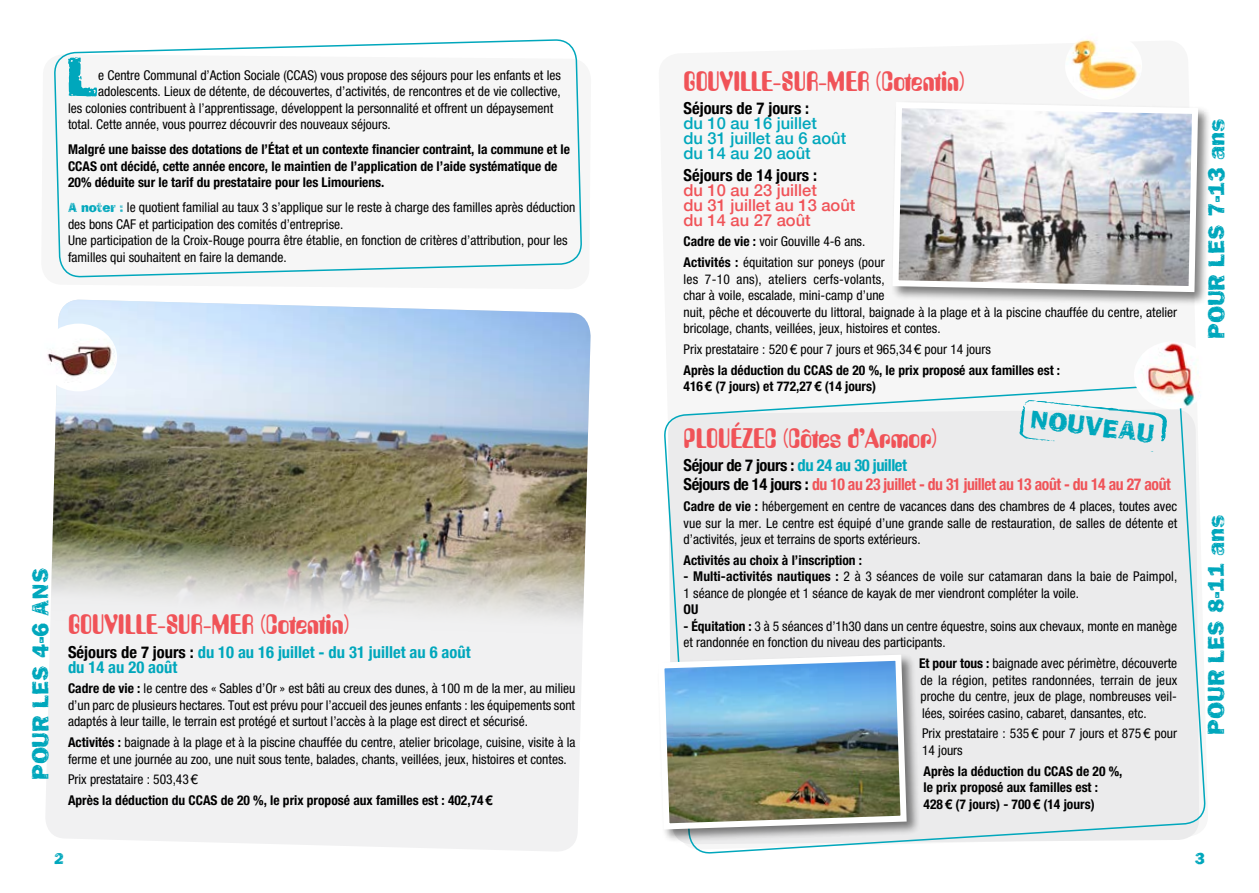
<style>
.page{position:relative;width:1259px;height:893px;background:#fff}
.page>*{position:absolute;margin:0;border:0;box-sizing:border-box;transform-origin:0 0}
.t1{font:58.35px "Frankie";color:#00a7bc}
.t2{font:27px "Amelia BT";color:#f05358}
.t3{font:27px "Frankie";color:#00a7bc}
.t4{font:24px "Frankie";color:#00a7bc}
.t5{font:700 condensed 16.5px/19.2px "Helvetica Neue";letter-spacing:-.025em;color:#f05358;scale:.95 1}
.t6{font:700 condensed 16.5px/15px "Helvetica Neue";color:#00a7bc}
.t7{font:500 16.5px/15px "Helvetica Neue";color:#f05358}
.t8{font:500 16.5px/15px "Helvetica Neue";color:#00a7bc}
.t9{font:700 condensed 16.5px "Helvetica Neue";color:#000}
.t10{font:16.5px "Frankie";color:#00a7bc}
.t11{font:condensed 13.5px/16.5px "Helvetica Neue";color:#000}
.t12{font:700 condensed 13.5px/16.5px "Helvetica Neue";color:#000}
.s1{font-family:"Frankie";font-stretch:normal;color:#00a7bc}
.s2{color:#000}
.s3{font-weight:700}
.s4{font-weight:400}
.s5{font-weight:400;font-stretch:normal}
.s6{font-stretch:normal}
.s7{color:#00a7bc}
</style>
<div class="page">
<div style="left:46px;top:635px;width:537px;height:216px;background:#f1f1f2"></div>
<img style="left:50px;top:316px;width:541px;height:319px">
<svg style="left:54px;top:39px;width:528px;height:332px"></svg>
<svg style="left:664px;top:386px;width:541px;height:468px;background:#e9ebec"></svg>
<div style="left:890px;top:101px;width:321px;height:205px;background:#000;opacity:.5"></div>
<svg style="left:890px;top:101px;width:311px;height:194px"></svg>
<svg style="left:1019px;top:400px;width:148px;height:52px;background:#dfe8ea"></svg>
<div style="left:656px;top:653px;width:264px;height:190px;background:#000;opacity:.5"></div>
<img style="left:656px;top:651px;width:253px;height:181px">
<img style="left:47px;top:324px;width:70px;height:67px">
<img style="left:1134px;top:342px;width:71px;height:67px">
<img style="left:1070px;top:39px;width:69px;height:51px">
<h1 class="t1" style="left:67px;top:42px;width:33px">L</h1>
<p class="t11" style="left:98px;top:67px;width:464px">e Centre Communal d’Action Sociale (CCAS) vous propose des séjours pour les enfants et les</p>
<p class="t11" style="left:98px;top:83px;width:464px">adolescents. Lieux de détente, de découvertes, d’activités, de rencontres et de vie collective,</p>
<p class="t11" style="left:68px;top:100px;width:487px">les colonies contribuent à l’apprentissage, développent la personnalité et offrent un dépaysement</p>
<p class="t11" style="left:68px;top:116px;width:324px">total. Cette année, vous pourrez découvrir des nouveaux séjours.</p>
<p class="t12" style="left:68px;top:141px;width:503px">Malgré une baisse des dotations de l’État et un contexte financier contraint, la commune et le<br>CCAS ont décidé, cette année encore, le maintien de l’application de l’aide systématique de<br>20% déduite sur le tarif du prestataire pour les Limouriens.</p>
<p class="t11" style="left:68px;top:199px;width:509px"><span class="s1">A noter :</span> le quotient familial au taux 3 s’applique sur le reste à charge des familles après déduction des bons CAF et participation des comités d’entreprise.<br>Une participation de la Croix-Rouge pourra être établie, en fonction de critères d’attribution, pour les familles qui souhaitent en faire la demande.</p>
<h3 class="t4" style="left:26px;top:780px;width:215px;rotate:-90deg">POUR LES 4-6 ANS</h3>
<h2 class="t2" style="left:68px;top:608px;width:283px">GOUVILLE-SUR-MER (Cotentin)</h2>
<p class="t6" style="left:68px;top:643px;width:404px"><span class="s2">Séjours de 7 jours :</span> du 10 au 16 juillet - du 31 juillet au 6 août du 14 au 20 août</p>
<p class="t11" style="left:68px;top:680px;width:509px;text-align:justify"><span class="s3">Cadre de vie :</span> le centre des « Sables d’Or » est bâti au creux des dunes, à 100 m de la mer, au milieu d’un parc de plusieurs hectares. Tout est prévu pour l’accueil des jeunes enfants : les équipements sont adaptés à leur taille, le terrain est protégé et surtout l’accès à la plage est direct et sécurisé.</p>
<p class="t11" style="left:68px;top:734px;width:509px"><span class="s3">Activités :</span> baignade à la plage et à la piscine chauffée du centre, atelier bricolage, cuisine, visite à la ferme et une journée au zoo, une nuit sous tente, balades, chants, veillées, jeux, histoires et contes.</p>
<p class="t12" style="left:68px;top:769px;width:426px;line-height:20.7px"><span class="s4">Prix prestataire : 503,43</span><span class="s5">€<br></span>Après la déduction du CCAS de 20 %, le prix proposé aux familles est : 402,74<span class="s6">€</span></p>
<h2 class="t2" style="left:683px;top:65px;width:283px">GOUVILLE-SUR-MER (Cotentin)</h2>
<p class="t9" style="left:683px;top:95px;width:127px">Séjours de 7 jours :</p>
<p class="t8" style="left:683px;top:114px;width:164px">du 10 au 16 juillet<br>du 31 juillet au 6 août du 14 au 20 août</p>
<p class="t9" style="left:683px;top:161px;width:135px">Séjours de 14 jours :</p>
<p class="t7" style="left:683px;top:181px;width:173px">du 10 au 23 juillet<br>du 31 juillet au 13 août du 14 au 27 août</p>
<p class="t11" style="left:683px;top:231px;width:203px;line-height:20.7px"><span class="s3">Cadre de vie :</span> voir Gouville 4-6 ans.<br><span class="s3">Activités :</span> équitation sur poneys (pour</p>
<p class="t11" style="left:683px;top:270px;width:495px">les 7-10 ans), ateliers cerfs-volants,<br>char à voile, escalade, mini-camp d’une<br>nuit, pêche et découverte du littoral, baignade à la plage et à la piscine chauffée du centre, atelier bricolage, chants, veillées, jeux, histoires et contes.</p>
<p class="t12" style="left:683px;top:338px;width:378px;line-height:20.7px"><span class="s4">Prix prestataire : 520</span><span class="s5">€</span> <span class="s4">pour 7 jours et 965,34</span><span class="s5">€</span> <span class="s4">pour 14 jours<br></span>Après la déduction du CCAS de 20 %, le prix proposé aux familles est :</p>
<p class="t12" style="left:683px;top:378px;width:194px">416<span class="s6">€</span> (7 jours) et 772,27<span class="s6">€</span> (14 jours)</p>
<h2 class="t2" style="left:683px;top:422px;width:255px">PLOUÉZEC (Côtes d’Armor)</h2>
<p class="t5" style="left:683px;top:454px;width:514px"><span class="s2">Séjour de 7 jours :</span> <span class="s7">du 24 au 30 juillet<br></span><span class="s2">Séjours de 14 jours :</span> du 10 au 23 juillet - du 31 juillet au 13 août - du 14 au 27 août</p>
<p class="t11" style="left:683px;top:498px;width:495px;text-align:justify"><span class="s3">Cadre de vie :</span> hébergement en centre de vacances dans des chambres de 4 places, toutes avec vue sur la mer. Le centre est équipé d’une grande salle de restauration, de salles de détente et d’activités, jeux et terrains de sports extérieurs.</p>
<p class="t12" style="left:683px;top:552px;width:180px">Activités au choix à l’inscription :</p>
<p class="t11" style="left:683px;top:568px;width:495px"><span class="s3">- Multi-activités nautiques :</span> 2 à 3 séances de voile sur catamaran dans la baie de Paimpol,<br>1 séance de plongée et 1 séance de kayak de mer viendront compléter la voile.</p>
<p class="t12" style="left:683px;top:601px;width:16px">OU</p>
<p class="t11" style="left:683px;top:618px;width:495px"><span class="s3">- Équitation :</span> 3 à 5 séances d’1h30 dans un centre équestre, soins aux chevaux, monte en manège et randonnée en fonction du niveau des participants.</p>
<p class="t11" style="left:919px;top:655px;width:260px;text-align:justify"><span class="s3">Et pour tous :</span> baignade avec périmètre, découverte de la région, petites randonnées, terrain de jeux proche du centre, jeux de plage, nombreuses veil&shy;lées, soirées casino, cabaret, dansantes, etc.</p>
<p class="t11" style="left:922px;top:725px;width:257px">Prix prestataire : 535<span class="s6">€</span> pour 7 jours et 875<span class="s6">€</span> pour<br>14 jours</p>
<p class="t12" style="left:923px;top:762px;width:200px">Après la déduction du CCAS de 20 %, le prix proposé aux familles est :<br>428<span class="s6">€</span> (7 jours) - 700<span class="s6">€</span> (14 jours)</p>
<h2 class="t3" style="left:1031px;top:403px;width:91px;rotate:7deg">Nou veau</h2>
<h3 class="t4" style="left:1202px;top:339px;width:221px;rotate:-90deg">POUR LES 7-13 ans</h3>
<h3 class="t4" style="left:1201px;top:735px;width:221px;rotate:-90deg">POUR LES 8-11 ans</h3>
<p class="t10" style="left:54px;top:848px;width:11px">2</p>
<p class="t10" style="left:1194px;top:848px;width:11px">3</p>
</div>
